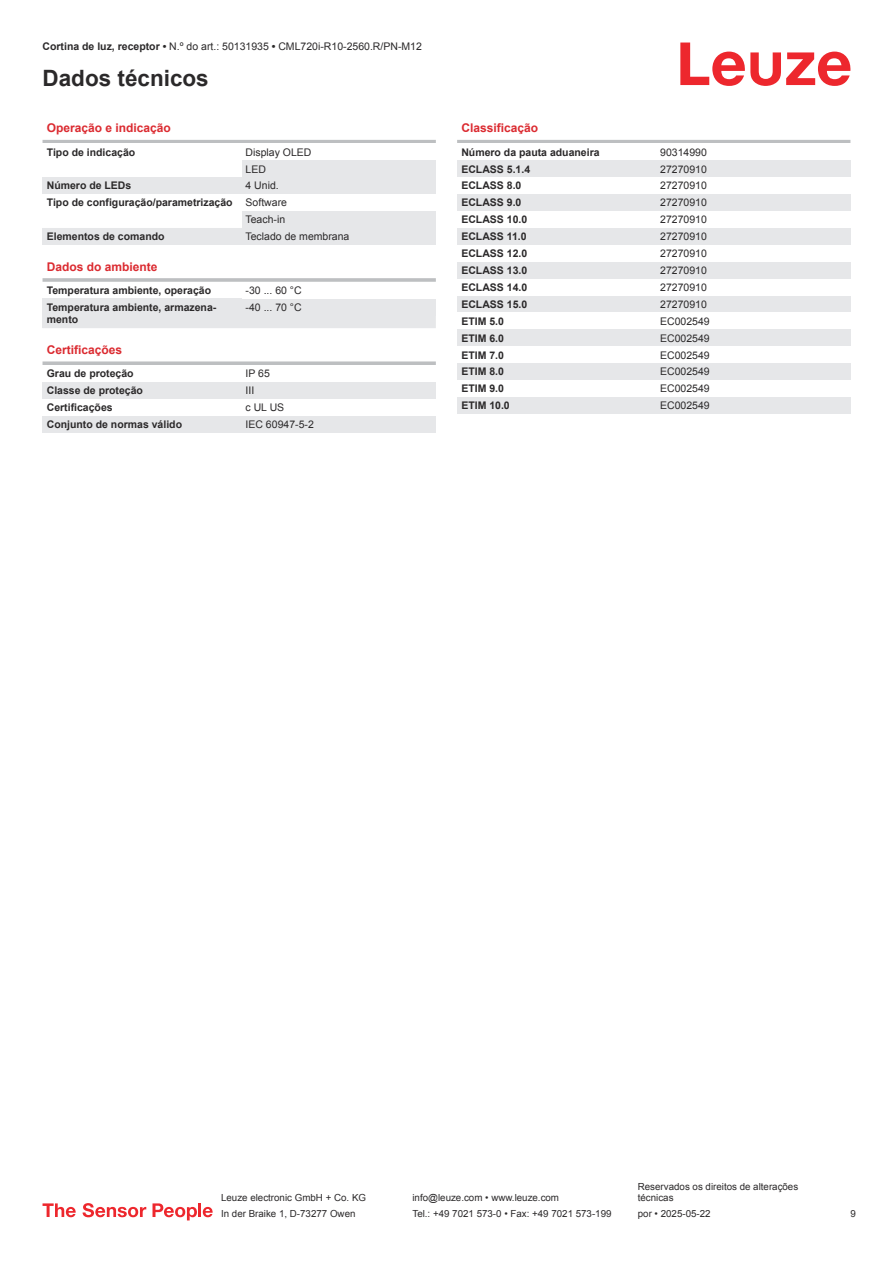
<style>
.page{position:relative;width:893px;height:1263px;background:#fff}
.page>*{position:absolute;margin:0;border:0;box-sizing:border-box;transform-origin:0 0}
.t1{font:700 22.5px "Arial";color:#2b292a}
.t2{font:700 12px "Arial";color:#db2a30}
.t3{font:700 10.5px/12.6px "Arial";color:#2b292a}
.t4{font:10.5px/17px "Arial";color:#2b292a}
.t5{font:9.75px/11.7px "Arial";color:#2b292a}
.s1{font-weight:700}
.s2{font-weight:400}
</style>
<div class="page">
<svg style="left:680px;top:43px;width:170px;height:43px"></svg>
<div style="left:242px;top:316px;width:194px;height:12px;background:#e6e7e9"></div>
<hr style="left:43px;top:140px;width:393px;height:3px;background:#bdbfc1">
<div style="left:242px;top:160px;width:194px;height:17px;background:#e6e7e9"></div>
<div style="left:43px;top:177px;width:199px;height:17px;background:#e6e7e9"></div>
<div style="left:242px;top:177px;width:194px;height:17px;background:#e6e7e9"></div>
<div style="left:242px;top:211px;width:194px;height:17px;background:#e6e7e9"></div>
<div style="left:43px;top:228px;width:199px;height:17px;background:#e6e7e9"></div>
<div style="left:242px;top:228px;width:194px;height:17px;background:#e6e7e9"></div>
<hr style="left:43px;top:278px;width:393px;height:4px;background:#c7c8ca">
<div style="left:43px;top:299px;width:199px;height:29px;background:#e6e7e9"></div>
<div style="left:242px;top:299px;width:194px;height:17px;background:#e6e7e9"></div>
<svg style="left:43px;top:361px;width:393px;height:4px;background:#c4c6c8"></svg>
<div style="left:43px;top:382px;width:199px;height:17px;background:#e6e7e9"></div>
<div style="left:242px;top:382px;width:194px;height:17px;background:#e6e7e9"></div>
<div style="left:43px;top:416px;width:199px;height:17px;background:#e6e7e9"></div>
<div style="left:242px;top:416px;width:194px;height:17px;background:#e6e7e9"></div>
<hr style="left:457px;top:140px;width:393px;height:3px;background:#bdbfc1">
<div style="left:457px;top:160px;width:200px;height:17px;background:#e6e7e9"></div>
<div style="left:657px;top:160px;width:193px;height:17px;background:#e6e7e9"></div>
<div style="left:457px;top:194px;width:200px;height:17px;background:#e6e7e9"></div>
<div style="left:657px;top:194px;width:193px;height:17px;background:#e6e7e9"></div>
<div style="left:457px;top:228px;width:200px;height:17px;background:#e6e7e9"></div>
<div style="left:657px;top:228px;width:193px;height:17px;background:#e6e7e9"></div>
<div style="left:457px;top:262px;width:200px;height:17px;background:#e6e7e9"></div>
<div style="left:657px;top:262px;width:193px;height:17px;background:#e6e7e9"></div>
<div style="left:457px;top:296px;width:200px;height:16px;background:#e6e7e9"></div>
<div style="left:657px;top:296px;width:193px;height:16px;background:#e6e7e9"></div>
<div style="left:457px;top:329px;width:200px;height:17px;background:#e6e7e9"></div>
<div style="left:657px;top:329px;width:193px;height:17px;background:#e6e7e9"></div>
<div style="left:457px;top:363px;width:200px;height:17px;background:#e6e7e9"></div>
<div style="left:657px;top:363px;width:193px;height:17px;background:#e6e7e9"></div>
<div style="left:457px;top:397px;width:200px;height:17px;background:#e6e7e9"></div>
<div style="left:657px;top:397px;width:193px;height:17px;background:#e6e7e9"></div>
<svg style="left:43px;top:1203px;width:33px;height:14px"></svg>
<svg style="left:83px;top:1203px;width:63px;height:14px"></svg>
<svg style="left:153px;top:1203px;width:44px;height:17px"></svg>
<hr style="left:198px;top:1203px;width:3px;height:14px;background:#ed272d">
<svg style="left:203px;top:1207px;width:10px;height:10px"></svg>
<p class="t4" style="left:43px;top:39px;width:381px"><span class="s1">Cortina de luz, receptor •</span> N.º do art.: 50131935 <span class="s1">•</span> CML720i-R10-2560.R/PN-M12</p>
<h1 class="t1" style="left:43px;top:70px;width:168px">Dados técnicos</h1>
<p class="t2" style="left:47px;top:123px;width:126px">Operação e indicação</p>
<p class="t3" style="left:47px;top:147px;width:90px">Tipo de indicação</p>
<p class="t4" style="left:246px;top:144px;width:67px">Display OLED<br>LED</p>
<p class="t3" style="left:47px;top:180px;width:86px">Número de LEDs</p>
<p class="t4" style="left:246px;top:178px;width:35px">4 Unid.</p>
<p class="t3" style="left:47px;top:197px;width:242px">Tipo de configuração/parametrização <span class="s2">Software</span></p>
<p class="t4" style="left:246px;top:212px;width:41px">Teach-in</p>
<p class="t3" style="left:47px;top:231px;width:119px">Elementos de comando</p>
<p class="t4" style="left:246px;top:229px;width:105px">Teclado de membrana</p>
<p class="t2" style="left:47px;top:262px;width:112px">Dados do ambiente</p>
<p class="t3" style="left:47px;top:285px;width:166px">Temperatura ambiente, operação</p>
<p class="t4" style="left:246px;top:283px;width:58px">-30 ... 60 °C</p>
<p class="t3" style="left:47px;top:302px;width:171px">Temperatura ambiente, armazena&shy;mento</p>
<p class="t4" style="left:246px;top:300px;width:58px">-40 ... 70 °C</p>
<p class="t2" style="left:47px;top:345px;width:77px">Certificações</p>
<p class="t3" style="left:47px;top:368px;width:88px">Grau de proteção</p>
<p class="t4" style="left:246px;top:366px;width:26px">IP 65</p>
<p class="t3" style="left:47px;top:385px;width:98px">Classe de proteção</p>
<p class="t4" style="left:246px;top:383px;width:10px">III</p>
<p class="t3" style="left:47px;top:402px;width:67px">Certificações</p>
<p class="t4" style="left:246px;top:400px;width:40px">c UL US</p>
<p class="t3" style="left:47px;top:419px;width:137px">Conjunto de normas válido</p>
<p class="t4" style="left:246px;top:417px;width:70px">IEC 60947-5-2</p>
<p class="t2" style="left:461px;top:123px;width:78px">Classificação</p>
<p class="t3" style="left:461px;top:147px;width:140px">Número da pauta aduaneira</p>
<p class="t4" style="left:660px;top:144px;width:48px">90314990</p>
<p class="t3" style="left:461px;top:164px;width:70px">ECLASS 5.1.4</p>
<p class="t4" style="left:660px;top:161px;width:48px">27270910</p>
<p class="t3" style="left:461px;top:180px;width:62px">ECLASS 8.0</p>
<p class="t4" style="left:660px;top:178px;width:48px">27270910</p>
<p class="t3" style="left:461px;top:197px;width:62px">ECLASS 9.0</p>
<p class="t4" style="left:660px;top:195px;width:48px">27270910</p>
<p class="t3" style="left:461px;top:214px;width:67px">ECLASS 10.0</p>
<p class="t4" style="left:660px;top:212px;width:48px">27270910</p>
<p class="t3" style="left:461px;top:231px;width:67px">ECLASS 11.0</p>
<p class="t4" style="left:660px;top:229px;width:48px">27270910</p>
<p class="t3" style="left:461px;top:248px;width:67px">ECLASS 12.0</p>
<p class="t4" style="left:660px;top:246px;width:48px">27270910</p>
<p class="t3" style="left:461px;top:265px;width:67px">ECLASS 13.0</p>
<p class="t4" style="left:660px;top:263px;width:48px">27270910</p>
<p class="t3" style="left:461px;top:282px;width:67px">ECLASS 14.0</p>
<p class="t4" style="left:660px;top:280px;width:48px">27270910</p>
<p class="t3" style="left:461px;top:299px;width:67px">ECLASS 15.0</p>
<p class="t4" style="left:660px;top:297px;width:48px">27270910</p>
<p class="t3" style="left:461px;top:316px;width:44px">ETIM 5.0</p>
<p class="t4" style="left:660px;top:313px;width:51px">EC002549</p>
<p class="t3" style="left:461px;top:333px;width:44px">ETIM 6.0</p>
<p class="t4" style="left:660px;top:330px;width:51px">EC002549</p>
<p class="t3" style="left:461px;top:349px;width:44px">ETIM 7.0</p>
<p class="t4" style="left:660px;top:347px;width:51px">EC002549</p>
<p class="t3" style="left:461px;top:366px;width:44px">ETIM 8.0</p>
<p class="t4" style="left:660px;top:364px;width:51px">EC002549</p>
<p class="t3" style="left:461px;top:383px;width:44px">ETIM 9.0</p>
<p class="t4" style="left:660px;top:381px;width:51px">EC002549</p>
<p class="t3" style="left:461px;top:400px;width:50px">ETIM 10.0</p>
<p class="t4" style="left:660px;top:398px;width:51px">EC002549</p>
<p class="t5" style="left:221px;top:1193px;width:146px">Leuze electronic GmbH + Co. KG</p>
<p class="t5" style="left:412px;top:1193px;width:148px">info@leuze.com • www.leuze.com</p>
<p class="t5" style="left:638px;top:1181px;width:162px">Reservados os direitos de alterações técnicas</p>
<p class="t5" style="left:221px;top:1209px;width:136px">In der Braike 1, D-73277 Owen</p>
<p class="t5" style="left:412px;top:1209px;width:201px">Tel.: +49 7021 573-0 • Fax: +49 7021 573-199</p>
<p class="t5" style="left:638px;top:1209px;width:74px">por • 2025-05-22</p>
<p class="t5" style="left:850px;top:1209px;width:7px">9</p>
</div>
